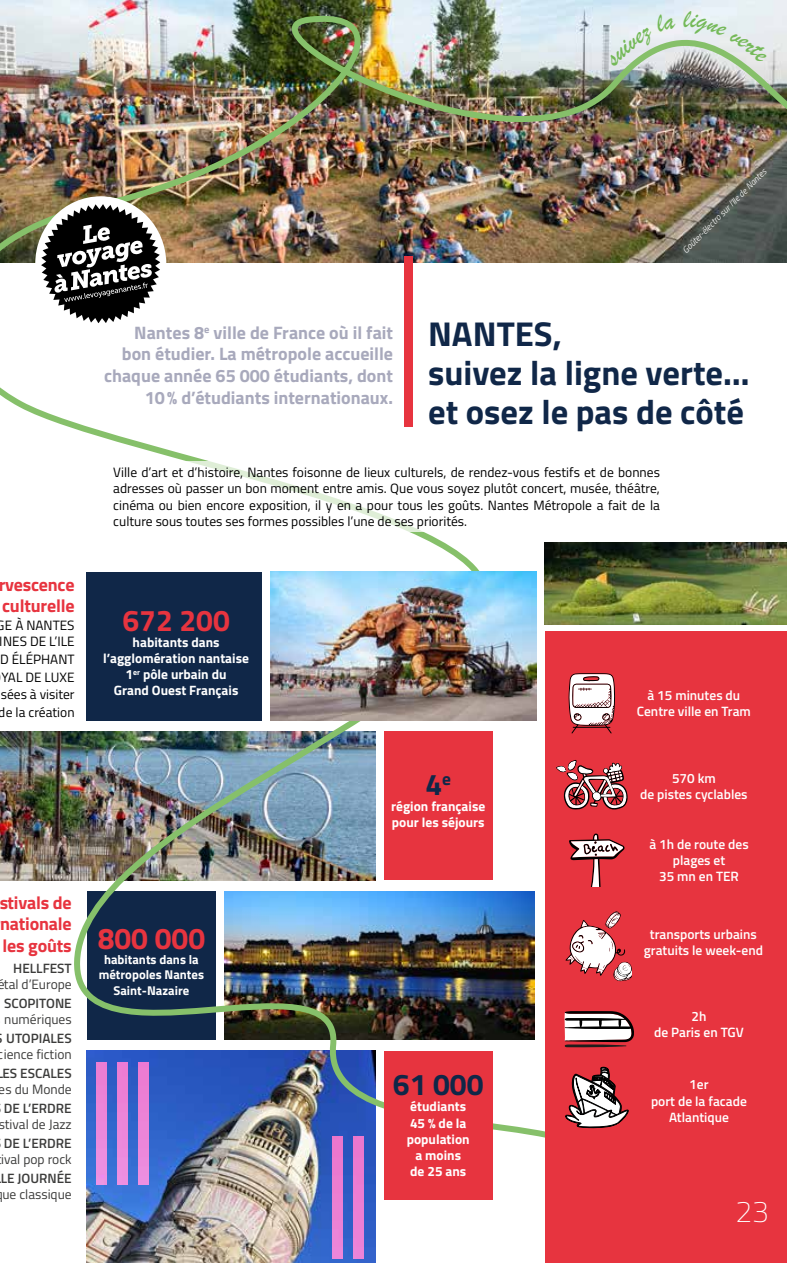
<style>
.page{position:relative;width:787px;height:1263px;background:#fff}
.page>*{position:absolute;margin:0;border:0;box-sizing:border-box;transform-origin:0 0}
.t1{font:700 34.5px/39px "Titillium";color:#102748}
.t2{font:700 30px "Titillium";color:#e7343f}
.t3{font:700 30px "Titillium";color:#102748}
.t4{font:100 30px "Titillium";color:#fff}
.t5{font:27px "Brush Script";color:#74b958}
.t6{font:700 18px/21.6px "Titillium";color:#a8a9bc;text-align:right}
.t7{font:700 18px/21.6px "Titillium";letter-spacing:-.01em;color:#e7343f}
.t8{font:13.5px/16.2px "Titillium";color:#000;text-align:justify}
.t9{font:600 13.5px/16.2px "Titillium";color:#fff;text-align:center}
.t10{font:700 13.5px/16.2px "Titillium";color:#fff;text-align:center}
.t11{font:13.5px "Titillium";color:#3c3c3b}
.t12{font:600 13.5px "Titillium";color:#3c3c3b}
.t13{font:700 12.75px/15.3px "Titillium";color:#fff;text-align:center}
.t14{font:italic 300 9px "Titillium";color:#fff}
</style>
<div class="page">
<img style="left:0;top:0;width:787px;height:1263px">
<div style="left:37px;top:199px;width:127px;height:130px;background:#fff;border-radius:50%"></div>
<svg style="left:41px;top:204px;width:119px;height:119px"></svg>
<div style="left:35px;top:196px;width:131px;height:135px;border:4px solid #fff;border-radius:50%"></div>
<div style="left:545px;top:631px;width:242px;height:632px;background:#e7343f"></div>
<svg style="left:565px;top:911px;width:66px;height:70px"></svg>
<svg style="left:556px;top:760px;width:71px;height:50px"></svg>
<svg style="left:564px;top:1011px;width:70px;height:36px;background:#ab8e90"></svg>
<svg style="left:569px;top:833px;width:56px;height:53px"></svg>
<svg style="left:568px;top:673px;width:47px;height:61px;background:#d0a6a8"></svg>
<svg style="left:565px;top:1066px;width:63px;height:62px"></svg>
<div style="left:384px;top:1050px;width:108px;height:149px;background:#e7343f"></div>
<div style="left:96px;top:1062px;width:10px;height:122px;background:#ec86da"></div>
<div style="left:117px;top:1062px;width:11px;height:122px;background:#ec85d8"></div>
<div style="left:332px;top:1137px;width:10px;height:122px;background:#ec7fd2"></div>
<div style="left:138px;top:1062px;width:11px;height:122px;background:#ec85d8"></div>
<div style="left:353px;top:1137px;width:11px;height:122px;background:#ec7cd2"></div>
<div style="left:404px;top:256px;width:8px;height:170px;background:#e7343f"></div>
<img style="left:270px;top:572px;width:266px;height:149px">
<div style="left:87px;top:572px;width:175px;height:149px;background:#102748"></div>
<div style="left:0;top:895px;width:72px;height:303px;background:#fff"></div>
<div style="left:113px;top:461px;width:547px;height:71px;background:#fff"></div>
<img style="left:544px;top:542px;width:243px;height:82px">
<svg style="left:607px;top:14px;width:69px;height:53px;background:#dbe6e3"></svg>
<svg style="left:689px;top:14px;width:78px;height:49px;background:#dbe5df"></svg>
<h3 class="t5" style="left:683px;top:1px;width:8px">l</h3>
<p class="t14" style="left:679px;top:247px;width:116px;rotate:-45deg">Goûter-électro sur l’Ile de Nantes</p>
<h3 class="t7" style="left:-1px;top:573px;width:77px">rvescence culturelle</h3>
<p class="t8" style="left:-3px;top:616px;width:79px">GE À NANTES<br>INES DE L’ILE</p>
<p class="t8" style="left:-1px;top:650px;width:77px;line-height:17.7px">D ÉLÉPHANT YAL DE LUXE sées à visiter de la création</p>
<h3 class="t7" style="left:-1px;top:890px;width:74px;text-align:justify">stivals de nationale les goûts</h3>
<p class="t12" style="left:13px;top:958px;width:60px">HELLFEST</p>
<p class="t11" style="left:-3px;top:974px;width:76px">étal d’Europe</p>
<p class="t12" style="left:4px;top:993px;width:69px">SCOPITONE</p>
<p class="t11" style="left:4px;top:1009px;width:69px">numériques</p>
<p class="t12" style="left:6px;top:1028px;width:67px">UTOPIALES</p>
<p class="t11" style="left:-2px;top:1044px;width:75px">cience fiction</p>
<p class="t12" style="left:3px;top:1063px;width:71px">ES ESCALES</p>
<p class="t11" style="left:-1px;top:1079px;width:74px">es du Monde</p>
<p class="t12" style="left:4px;top:1098px;width:69px">DE L’ERDRE</p>
<p class="t11" style="left:-1px;top:1114px;width:75px">stival de Jazz</p>
<p class="t12" style="left:4px;top:1133px;width:69px">DE L’ERDRE</p>
<p class="t11" style="left:1px;top:1149px;width:72px">ival pop rock</p>
<p class="t12" style="left:1px;top:1168px;width:73px">LE JOURNÉE</p>
<p class="t11" style="left:2px;top:1184px;width:71px">ue classique</p>
<h3 class="t6" style="left:104px;top:321px;width:290px">Nantes 8<sup>e</sup> ville de France où il fait bon étudier. La métropole accueille chaque année 65 000 étudiants, dont 10% d’étudiants internationaux.</h3>
<h1 class="t1" style="left:428px;top:313px;width:323px">NANTES,<br>suivez la ligne verte… et osez le pas de côté</h1>
<p class="t8" style="left:113px;top:464px;width:548px">Ville d’art et d’histoire, Nantes foisonne de lieux culturels, de rendez-vous festifs et de bonnes adresses où passer un bon moment entre amis. Que vous soyez plutôt concert, musée, théâtre, cinéma ou bien encore exposition, il y en a pour tous les goûts. Nantes Métropole a fait de la culture sous toutes ses formes possibles l’une de ses priorités.</p>
<h2 class="t2" style="left:122px;top:597px;width:109px">672 200</h2>
<p class="t10" style="left:103px;top:633px;width:147px">habitants dans l’agglomération nantaise<br>1<sup>er</sup> pôle urbain du<br>Grand Ouest Français</p>
<h2 class="t2" style="left:98px;top:915px;width:109px">800 000</h2>
<p class="t13" style="left:99px;top:951px;width:107px">habitants dans la métropoles Nantes<br>Saint-Nazaire</p>
<h2 class="t3" style="left:425px;top:761px;width:27px">4<sup>e</sup></h2>
<p class="t10" style="left:391px;top:797px;width:96px;text-align:left">région française pour les séjours</p>
<h2 class="t3" style="left:393px;top:1062px;width:92px">61 000</h2>
<p class="t10" style="left:407px;top:1098px;width:64px">étudiants<br>45 % de la population a moins de 25 ans</p>
<p class="t9" style="left:637px;top:686px;width:115px">à 15 minutes du<br>Centre ville en Tram</p>
<p class="t9" style="left:640px;top:769px;width:109px">570 km<br>de pistes cyclables</p>
<p class="t9" style="left:649px;top:835px;width:101px">à 1h de route des plages et<br>35 mn en TER</p>
<p class="t9" style="left:643px;top:925px;width:121px">transports urbains gratuits le week-end</p>
<p class="t9" style="left:654px;top:1007px;width:91px">2h<br>de Paris en TGV</p>
<p class="t9" style="left:651px;top:1076px;width:97px">1er<br>port de la facade<br>Atlantique</p>
<h2 class="t4" style="left:735px;top:1190px;width:35px">23</h2>
</div>
